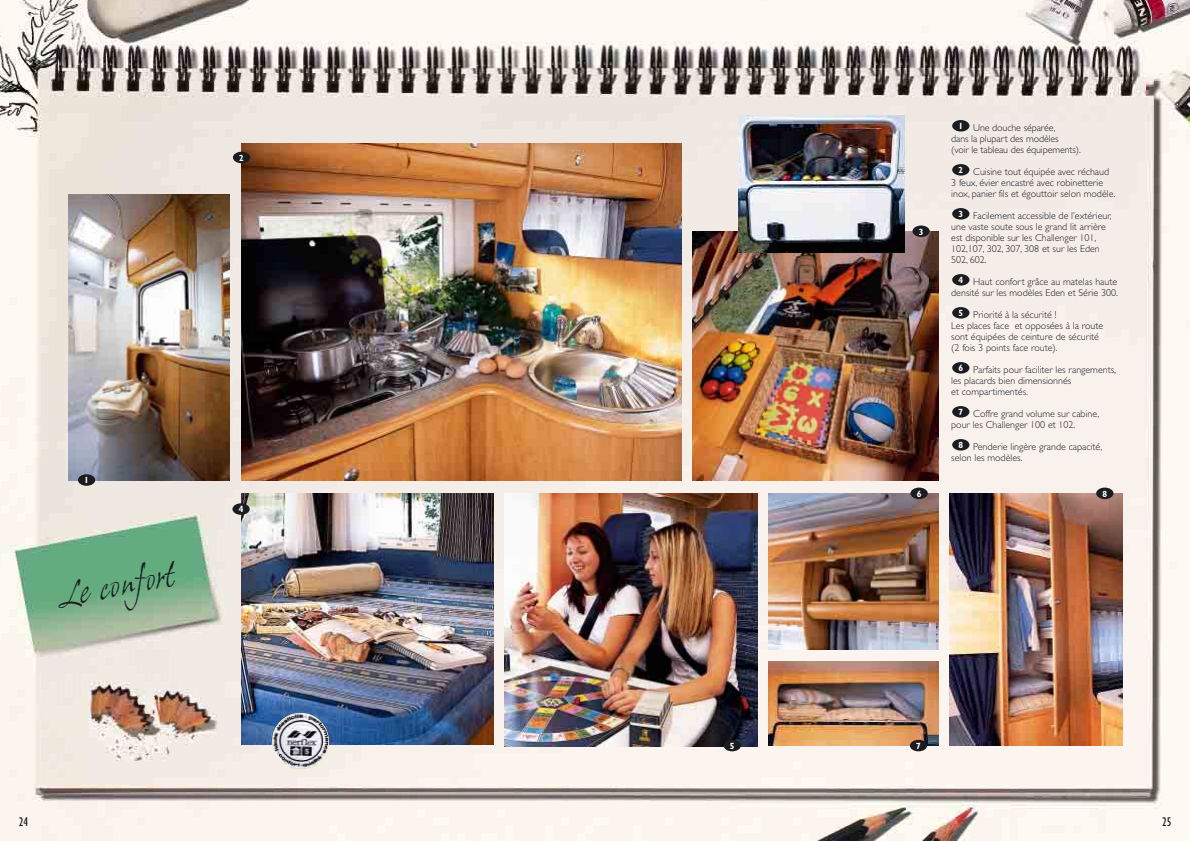
<style>
.page{position:relative;width:1190px;height:841px;background:#fff}
.page>*{position:absolute;margin:0;border:0;box-sizing:border-box;transform-origin:0 0}
.t1{font:italic 33px "Grimshaw Hand ITC";color:#1b1c20}
.t2{font:condensed 13px "Gill Sans";color:#1b1c20}
.t3{font:300 10px/11px "Gill Sans";color:#1b1c20}
.t4{font:700 condensed 9px "Gill Sans";color:#fff}
</style>
<div class="page">
<img style="left:0;top:0;width:1190px;height:841px">
<img style="left:692px;top:231px;width:246px;height:249px">
<img style="left:738px;top:116px;width:166px;height:137px">
<img style="left:69px;top:194px;width:161px;height:286px">
<div style="left:78px;top:474px;width:17px;height:12px;background:#1b1c20;border-radius:50%"></div>
<img style="left:950px;top:494px;width:173px;height:252px">
<img style="left:241px;top:144px;width:440px;height:336px">
<img style="left:241px;top:494px;width:252px;height:250px">
<img style="left:768px;top:494px;width:170px;height:155px">
<img style="left:768px;top:661px;width:170px;height:85px">
<img style="left:505px;top:494px;width:252px;height:252px">
<img style="left:272px;top:713px;width:57px;height:57px;border-radius:50%">
<div style="left:233px;top:152px;width:17px;height:11px;background:#1b1c20;border-radius:50%"></div>
<div style="left:912px;top:226px;width:18px;height:11px;background:#1b1c20;border-radius:50%"></div>
<div style="left:232px;top:503px;width:18px;height:12px;background:#1b1c20;border-radius:50%"></div>
<div style="left:724px;top:740px;width:17px;height:11px;background:#1b1c20;border-radius:50%"></div>
<div style="left:910px;top:740px;width:17px;height:11px;background:#1b1c20;border-radius:50%"></div>
<div style="left:911px;top:488px;width:17px;height:11px;background:#1b1c20;border-radius:50%"></div>
<div style="left:1096px;top:488px;width:17px;height:11px;background:#1b1c20;border-radius:50%"></div>
<div style="left:952px;top:439px;width:17px;height:12px;background:#1b1c20;border-radius:50%"></div>
<div style="left:952px;top:406px;width:17px;height:12px;background:#1b1c20;border-radius:50%"></div>
<div style="left:952px;top:362px;width:17px;height:12px;background:#1b1c20;border-radius:50%"></div>
<div style="left:952px;top:307px;width:17px;height:12px;background:#1b1c20;border-radius:50%"></div>
<div style="left:952px;top:274px;width:17px;height:12px;background:#1b1c20;border-radius:50%"></div>
<div style="left:952px;top:208px;width:17px;height:12px;background:#1b1c20;border-radius:50%"></div>
<div style="left:952px;top:164px;width:17px;height:12px;background:#1b1c20;border-radius:50%"></div>
<div style="left:952px;top:120px;width:17px;height:12px;background:#1b1c20;border-radius:50%"></div>
<p class="t4" style="left:239px;top:155px;width:6px">2</p>
<p class="t4" style="left:84px;top:477px;width:6px">1</p>
<h1 class="t1" style="left:56px;top:579px;width:119px;rotate:-11deg">Le confort</h1>
<p class="t4" style="left:239px;top:506px;width:6px">4</p>
<p class="t4" style="left:919px;top:229px;width:6px">3</p>
<p class="t4" style="left:959px;top:123px;width:6px">1</p>
<p class="t3" style="left:951px;top:123px;width:131px;text-indent:22px">Une douche séparée,<br>dans la plupart des modèles<br>(voir le tableau des équipements).</p>
<p class="t3" style="left:951px;top:167px;width:166px;text-indent:22px">Cuisine tout équipée avec réchaud<br>3 feux, évier encastré avec robinetterie inox, panier fils et égouttoir selon modèle.</p>
<p class="t3" style="left:951px;top:211px;width:162px;text-indent:22px">Facilement accessible de l’extérieur, une vaste soute sous le grand lit arrière est disponible sur les Challenger 101, 102,107, 302, 307, 308 et sur les Eden 502, 602.</p>
<p class="t3" style="left:951px;top:277px;width:168px;text-align:right">Haut confort grâce au matelas haute densité sur les modèles Eden et Série 300.</p>
<p class="t3" style="left:951px;top:310px;width:153px;text-indent:22px">Priorité à la sécurité !<br>Les places face et opposées à la route sont équipées de ceinture de sécurité (2 fois 3 points face route).</p>
<p class="t3" style="left:951px;top:365px;width:166px;text-indent:22px">Parfaits pour faciliter les rangements, les placards bien dimensionnés<br>et compartimentés.</p>
<p class="t3" style="left:951px;top:409px;width:150px;text-indent:22px">Coffre grand volume sur cabine, pour les Challenger 100 et 102.</p>
<p class="t3" style="left:951px;top:442px;width:152px;text-indent:22px">Penderie lingère grande capacité, selon les modèles.</p>
<p class="t4" style="left:959px;top:167px;width:6px">2</p>
<p class="t4" style="left:959px;top:211px;width:6px">3</p>
<p class="t4" style="left:959px;top:277px;width:6px">4</p>
<p class="t4" style="left:959px;top:310px;width:6px">5</p>
<p class="t4" style="left:959px;top:365px;width:6px">6</p>
<p class="t4" style="left:959px;top:409px;width:6px">7</p>
<p class="t4" style="left:959px;top:442px;width:6px">8</p>
<p class="t4" style="left:917px;top:491px;width:6px">6</p>
<p class="t4" style="left:1102px;top:491px;width:6px">8</p>
<p class="t4" style="left:730px;top:743px;width:6px">5</p>
<p class="t4" style="left:916px;top:743px;width:6px">7</p>
<h2 class="t2" style="left:19px;top:817px;width:11px">24</h2>
<h2 class="t2" style="left:1162px;top:817px;width:11px">25</h2>
</div>
